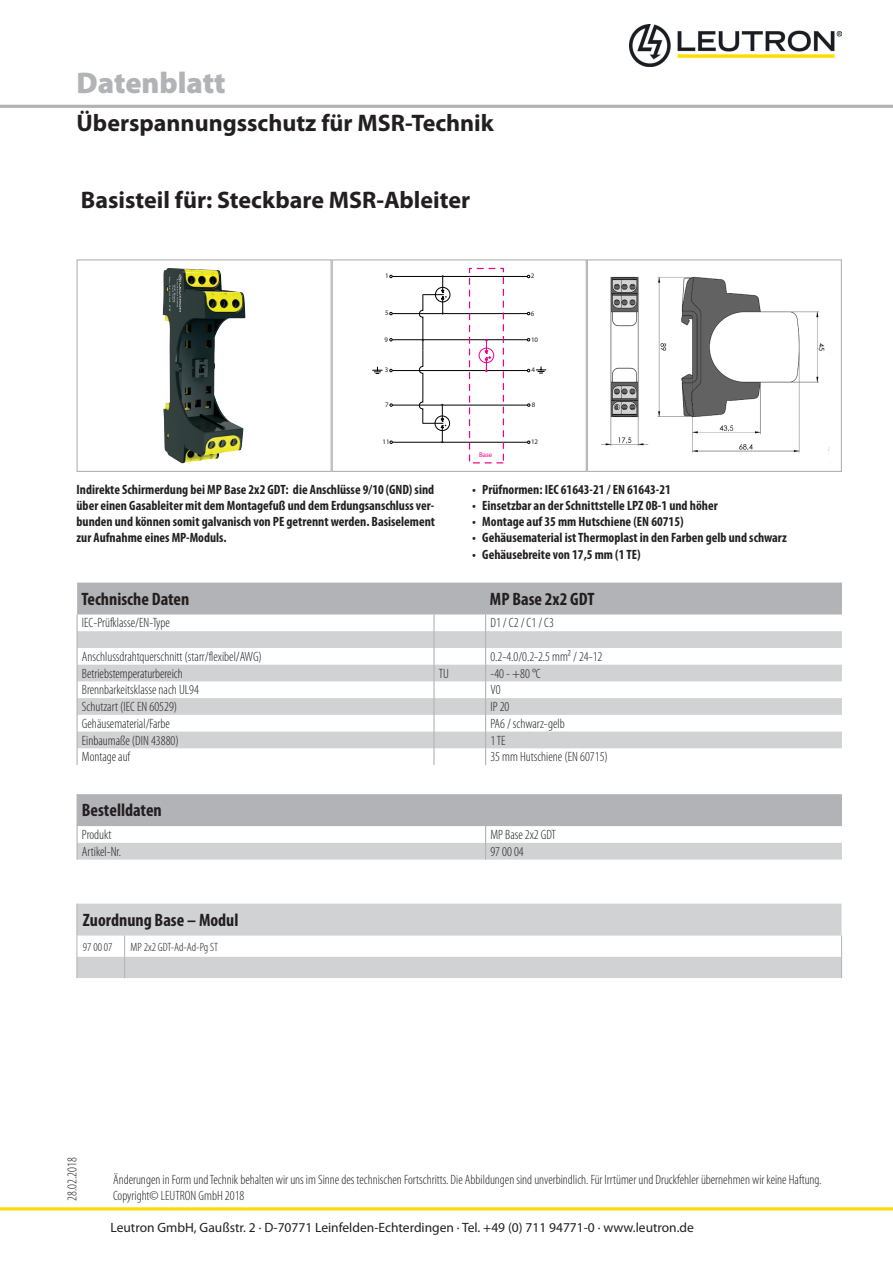
<style>
.page{position:relative;width:893px;height:1263px;background:#fff}
.page>*{position:absolute;margin:0;border:0;box-sizing:border-box;transform-origin:0 0}
.t1{font:900 30px "Myriad Pro";color:#b2b3b7}
.t2{font:700 24px "Myriad Pro";color:#231f20}
.t3{font:700 condensed 18px "Myriad Pro";color:#231f20}
.t4{font:300 condensed 13.5px/16.2px "Myriad Pro";color:#231f20}
.t5{font:700 condensed 13.5px/16.2px "Myriad Pro";color:#231f20;text-align:justify}
.t6{font:13.5px "Myriad Pro";color:#231f20}
.t7{font:300 condensed 12px "Myriad Pro";color:#231f20}
.t8{font:6.9px "Myriad Pro";color:#231f20}
.t9{font:6.9px "Myriad Pro";color:#ed028c}
</style>
<div class="page">
<hr style="left:0;top:1207px;width:893px;height:3px;background:#ffdc01">
<img style="left:630px;top:25px;width:212px;height:41px">
<hr style="left:0;top:105px;width:893px;height:3px;background:#b2b3b7">
<img style="left:163px;top:268px;width:83px;height:195px">
<div style="left:77px;top:259px;width:255px;height:213px;border:1px solid #b2b3b7"></div>
<div style="left:435px;top:287px;width:15px;height:15px;border:1px solid #000;border-radius:50%"></div>
<hr style="left:392px;top:276px;width:135px;height:1px;background:#000">
<hr style="left:392px;top:313px;width:135px;height:1px;background:#000">
<hr style="left:392px;top:339px;width:135px;height:1px;background:#000">
<hr style="left:392px;top:370px;width:135px;height:1px;background:#000">
<svg style="left:536px;top:367px;width:10px;height:7px"></svg>
<svg style="left:373px;top:367px;width:9px;height:7px"></svg>
<div style="left:435px;top:416px;width:15px;height:15px;border:1px solid #000;border-radius:50%"></div>
<hr style="left:392px;top:405px;width:136px;height:1px;background:#000">
<hr style="left:392px;top:442px;width:136px;height:1px;background:#000">
<svg style="left:419px;top:275px;width:28px;height:168px"></svg>
<div style="left:469px;top:268px;width:35px;height:195px;border:1px dashed #ed028c"></div>
<div style="left:479px;top:348px;width:15px;height:15px;border:1px solid #ed028c;border-radius:50%"></div>
<svg style="left:484px;top:339px;width:7px;height:33px"></svg>
<div style="left:332px;top:259px;width:255px;height:213px;border:1px solid #b2b3b7"></div>
<img style="left:601px;top:276px;width:229px;height:178px">
<div style="left:587px;top:259px;width:255px;height:213px;border:1px solid #b2b3b7"></div>
<svg style="left:77px;top:794px;width:765px;height:65px"></svg>
<svg style="left:78px;top:904px;width:764px;height:74px;fill:#d1d2d4"></svg>
<hr style="left:77px;top:904px;width:1px;height:31px;background:#b2b3b7">
<svg style="left:77px;top:935px;width:1px;height:43px"></svg>
<svg style="left:841px;top:935px;width:1px;height:43px"></svg>
<svg style="left:124px;top:935px;width:1px;height:43px"></svg>
<svg style="left:77px;top:583px;width:765px;height:182px"></svg>
<h1 class="t1" style="left:77px;top:65px;width:151px">Datenblatt</h1>
<h2 class="t2" style="left:77px;top:107px;width:419px">Überspannungsschutz für MSR-Technik</h2>
<h2 class="t2" style="left:81px;top:184px;width:391px">Basisteil für: Steckbare MSR-Ableiter</h2>
<p class="t8" style="left:385px;top:271px;width:5px">1</p>
<p class="t8" style="left:385px;top:308px;width:5px">5</p>
<p class="t8" style="left:384px;top:336px;width:5px">9</p>
<p class="t8" style="left:385px;top:366px;width:5px">3</p>
<p class="t8" style="left:385px;top:400px;width:5px">7</p>
<p class="t8" style="left:383px;top:438px;width:9px">11</p>
<p class="t9" style="left:479px;top:450px;width:15px">Base</p>
<p class="t8" style="left:531px;top:271px;width:5px">2</p>
<p class="t8" style="left:531px;top:309px;width:5px">6</p>
<p class="t8" style="left:531px;top:335px;width:9px">10</p>
<p class="t8" style="left:532px;top:366px;width:5px">4</p>
<p class="t8" style="left:532px;top:400px;width:5px">8</p>
<p class="t8" style="left:531px;top:438px;width:9px">12</p>
<p class="t5" style="left:77px;top:481px;width:360px">Indirekte Schirmerdung bei MP Base 2x2 GDT: die Anschlüsse 9/10 (GND) sind über einen Gasableiter mit dem Montagefuß und dem Erdungsanschluss ver&shy;bunden und können somit galvanisch von PE getrennt werden. Basiselement zur Aufnahme eines MP-Moduls.</p>
<p class="t5" style="left:472px;top:481px;width:200px">• Prüfnormen: IEC 61643-21 / EN 61643-21</p>
<p class="t5" style="left:472px;top:497px;width:247px">• Einsetzbar an der Schnittstelle LPZ 0B-1 und höher</p>
<p class="t5" style="left:472px;top:513px;width:213px">• Montage auf 35 mm Hutschiene (EN 60715)</p>
<p class="t5" style="left:472px;top:529px;width:316px">• Gehäusematerial ist Thermoplast in den Farben gelb und schwarz</p>
<p class="t5" style="left:472px;top:546px;width:170px">• Gehäusebreite von 17,5 mm (1 TE)</p>
<h3 class="t3" style="left:81px;top:587px;width:110px">Technische Daten</h3>
<h3 class="t3" style="left:490px;top:587px;width:106px">MP Base 2x2 GDT</h3>
<p class="t4" style="left:82px;top:615px;width:90px">IEC-Prüfklasse/EN-Type</p>
<p class="t4" style="left:490px;top:615px;width:65px">D1 / C2 / C1 / C3</p>
<p class="t4" style="left:82px;top:649px;width:182px">Anschlussdrahtquerschnitt (starr/flexibel/AWG)</p>
<p class="t4" style="left:490px;top:649px;width:113px">0.2-4.0/0.2-2.5 mm² / 24-12</p>
<p class="t4" style="left:82px;top:665px;width:102px">Betriebstemperaturbereich</p>
<p class="t4" style="left:439px;top:665px;width:12px">TU</p>
<p class="t4" style="left:490px;top:665px;width:52px">-40 - +80 °C</p>
<p class="t4" style="left:82px;top:682px;width:119px">Brennbarkeitsklasse nach UL94</p>
<p class="t4" style="left:490px;top:682px;width:12px">V0</p>
<p class="t4" style="left:82px;top:699px;width:97px">Schutzart (IEC EN 60529)</p>
<p class="t4" style="left:490px;top:699px;width:20px">IP 20</p>
<p class="t4" style="left:82px;top:715px;width:89px">Gehäusematerial/Farbe</p>
<p class="t4" style="left:490px;top:715px;width:76px">PA6 / schwarz-gelb</p>
<p class="t4" style="left:82px;top:732px;width:98px">Einbaumaße (DIN 43880)</p>
<p class="t4" style="left:490px;top:732px;width:17px">1 TE</p>
<p class="t4" style="left:82px;top:749px;width:50px">Montage auf</p>
<p class="t4" style="left:490px;top:749px;width:119px">35 mm Hutschiene (EN 60715)</p>
<h3 class="t3" style="left:82px;top:799px;width:81px">Bestelldaten</h3>
<p class="t4" style="left:82px;top:827px;width:31px">Produkt</p>
<p class="t4" style="left:490px;top:827px;width:67px">MP Base 2x2 GDT</p>
<p class="t4" style="left:82px;top:843px;width:41px">Artikel-Nr.</p>
<p class="t4" style="left:490px;top:843px;width:35px">97 00 04</p>
<h3 class="t3" style="left:83px;top:909px;width:157px">Zuordnung Base – Modul</h3>
<p class="t7" style="left:83px;top:940px;width:31px">97 00 07</p>
<p class="t7" style="left:131px;top:940px;width:89px">MP 2x2 GDT-Ad-Ad-Pg ST</p>
<p class="t4" style="left:64px;top:1200px;width:45px;rotate:-90deg">28.02.2018</p>
<p class="t4" style="left:113px;top:1171px;width:710px">Änderungen in Form und Technik behalten wir uns im Sinne des technischen Fortschritts. Die Abbildungen sind unverbindlich. Für Irrtümer und Druckfehler übernehmen wir keine Haftung.<br>Copyright© LEUTRON GmbH 2018</p>
<p class="t6" style="left:111px;top:1219px;width:585px">Leutron GmbH, Gaußstr. 2 · D-70771 Leinfelden-Echterdingen · Tel. +49 (0) 711 94771-0 · www.leutron.de</p>
</div>
